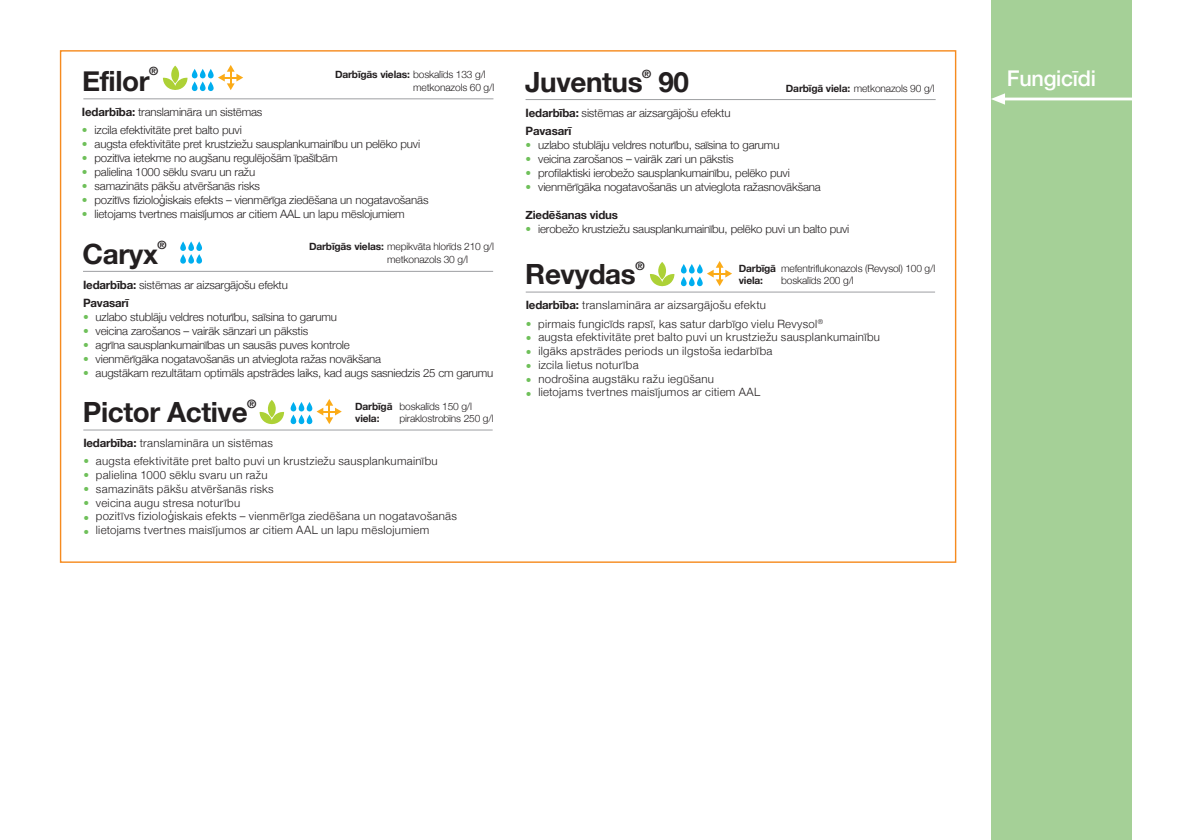
<style>
.page{position:relative;width:1191px;height:840px;background:#fff}
.page>*{position:absolute;margin:0;border:0;box-sizing:border-box;transform-origin:0 0}
.t1{font:700 27.8px "Helvetica Neue";letter-spacing:-.015em;color:#231f20}
.t2{font:500 21.6px "Helvetica Neue";letter-spacing:-.015em;color:#fff}
.t3{font:700 11.6px "Helvetica Neue";color:#231f20}
.t4{font:300 11.4px/18px "Helvetica Neue";letter-spacing:-.015em;color:#231f20}
.t5{font:300 11.4px/13.8px "Helvetica Neue";letter-spacing:.025em;color:#231f20}
.t6{font:700 11.4px "Helvetica Neue";letter-spacing:-.015em;color:#231f20}
.t7{font:300 11.4px/14px "Helvetica Neue";color:#6fc05a;text-align:justify}
.t8{font:300 10.2px/13px "Helvetica Neue";letter-spacing:-.015em;color:#231f20}
.t9{font:700 10.2px/12.2px "Helvetica Neue";letter-spacing:-.015em;color:#231f20}
.s1{font-weight:300}
.s2{font-weight:700}
.s3{color:#6fc05a}
</style>
<div class="page">
<div style="left:991px;top:0;width:141px;height:839px;background:#a5d097"></div>
<hr style="left:1004px;top:97px;width:138px;height:3px;background:#fff">
<svg style="left:991px;top:93px;width:14px;height:12px"></svg>
<hr style="left:83px;top:98px;width:410px;height:1px;background:#9d9fa2">
<svg style="left:163px;top:77px;width:24px;height:13px"></svg>
<div style="left:171px;top:66px;width:8px;height:17px;background:#add136;border-radius:50%"></div>
<hr style="left:525px;top:99px;width:410px;height:1px;background:#9d9fa2">
<svg style="left:218px;top:65px;width:25px;height:25px"></svg>
<svg style="left:192px;top:81px;width:5px;height:10px"></svg>
<svg style="left:200px;top:81px;width:6px;height:10px"></svg>
<svg style="left:208px;top:81px;width:6px;height:10px"></svg>
<div style="left:192px;top:69px;width:5px;height:9px;background:#00aeef;border-radius:3px"></div>
<svg style="left:200px;top:69px;width:6px;height:9px"></svg>
<svg style="left:208px;top:69px;width:6px;height:9px"></svg>
<hr style="left:83px;top:271px;width:410px;height:1px;background:#9d9fa2">
<svg style="left:180px;top:254px;width:6px;height:9px"></svg>
<svg style="left:188px;top:254px;width:6px;height:9px"></svg>
<svg style="left:196px;top:254px;width:6px;height:9px"></svg>
<svg style="left:180px;top:241px;width:6px;height:10px"></svg>
<svg style="left:188px;top:241px;width:6px;height:10px"></svg>
<svg style="left:196px;top:241px;width:6px;height:10px"></svg>
<hr style="left:83px;top:429px;width:409px;height:1px;background:#9d9fa2">
<svg style="left:259px;top:411px;width:25px;height:13px"></svg>
<svg style="left:268px;top:399px;width:8px;height:18px"></svg>
<svg style="left:291px;top:414px;width:5px;height:10px"></svg>
<svg style="left:299px;top:414px;width:5px;height:10px"></svg>
<svg style="left:307px;top:414px;width:5px;height:10px"></svg>
<svg style="left:291px;top:401px;width:5px;height:10px"></svg>
<svg style="left:299px;top:401px;width:5px;height:10px"></svg>
<svg style="left:307px;top:401px;width:5px;height:10px"></svg>
<svg style="left:316px;top:399px;width:26px;height:25px"></svg>
<hr style="left:526px;top:291px;width:409px;height:1px;background:#9d9fa2">
<svg style="left:650px;top:274px;width:24px;height:12px"></svg>
<svg style="left:658px;top:262px;width:8px;height:17px"></svg>
<svg style="left:681px;top:276px;width:5px;height:10px"></svg>
<svg style="left:689px;top:276px;width:5px;height:10px"></svg>
<svg style="left:697px;top:276px;width:5px;height:10px"></svg>
<div style="left:681px;top:264px;width:5px;height:9px;background:#00aeef;border-radius:3px"></div>
<div style="left:689px;top:264px;width:5px;height:9px;background:#00aeef;border-radius:3px"></div>
<svg style="left:697px;top:264px;width:5px;height:9px"></svg>
<svg style="left:707px;top:261px;width:25px;height:25px"></svg>
<p class="t6" style="left:149px;top:62px;width:11px">®</p>
<h1 class="t1" style="left:82px;top:59px;width:69px">Efilor</h1>
<p class="t9" style="left:335px;top:68px;width:152px">Darbīgās vielas: <span class="s1">boskalīds 133 g/l</span></p>
<p class="t8" style="left:413px;top:80px;width:83px">metkonazols 60 g/l</p>
<p class="t4" style="left:82px;top:102px;width:182px"><span class="s2">Iedarbība:</span> translamināra un sistēmas</p>
<p class="t4" style="left:82px;top:120px;width:161px"><span class="s3">•</span> izcila efektivitāte pret balto puvi</p>
<p class="t4" style="left:82px;top:134px;width:340px"><span class="s3">•</span> augsta efektivitāte pret krustziežu sausplankumainību un pelēko puvi</p>
<p class="t4" style="left:82px;top:148px;width:257px"><span class="s3">•</span> pozitīva ietekme no augšanu regulējošām īpašībām</p>
<p class="t4" style="left:82px;top:162px;width:175px"><span class="s3">•</span> palielina 1000 sēklu svaru un ražu</p>
<p class="t4" style="left:82px;top:176px;width:180px"><span class="s3">•</span> samazināts pākšu atvēršanās risks</p>
<p class="t4" style="left:82px;top:190px;width:348px"><span class="s3">•</span> pozitīvs fizioloģiskais efekts – vienmērīga ziedēšana un nogatavošanās</p>
<p class="t4" style="left:82px;top:204px;width:324px"><span class="s3">•</span> lietojams tvertnes maisījumos ar citiem AAL un lapu mēslojumiem</p>
<h1 class="t1" style="left:83px;top:232px;width:77px">Caryx</h1>
<p class="t6" style="left:157px;top:236px;width:11px">®</p>
<p class="t8" style="left:387px;top:239px;width:108px;text-indent:-78px"><span class="s2">Darbīgās vielas:</span> mepikvāta hlorīds 210 g/l metkonazols 30 g/l</p>
<p class="t4" style="left:83px;top:274px;width:206px"><span class="s2">Iedarbība:</span> sistēmas ar aizsargājošu efektu<br><span class="s2">Pavasarī</span></p>
<p class="t4" style="left:83px;top:306px;width:255px"><span class="s3">•</span> uzlabo stublāju veldres noturību, saīsina to garumu</p>
<p class="t4" style="left:83px;top:320px;width:227px"><span class="s3">•</span> veicina zarošanos – vairāk sānzari un pākstis</p>
<p class="t4" style="left:83px;top:334px;width:268px"><span class="s3">•</span> agrīna sausplankumainības un sausās puves kontrole</p>
<p class="t4" style="left:83px;top:349px;width:300px"><span class="s3">•</span> vienmērīgāka nogatavošanās un atvieglota ražas novākšana</p>
<p class="t4" style="left:83px;top:363px;width:412px"><span class="s3">•</span> augstākam rezultātam optimāls apstrādes laiks, kad augs sasniedzis 25 cm garumu</p>
<p class="t3" style="left:247px;top:394px;width:11px">®</p>
<h1 class="t1" style="left:83px;top:390px;width:166px">Pictor Active</h1>
<p class="t9" style="left:355px;top:400px;width:39px">Darbīgā viela:</p>
<p class="t8" style="left:399px;top:399px;width:74px">boskalīds 150 g/l</p>
<p class="t8" style="left:399px;top:411px;width:96px">piraklostrobīns 250 g/l</p>
<p class="t5" style="left:83px;top:435px;width:191px"><span class="s2">Iedarbība:</span> translamināra un sistēmas</p>
<p class="t5" style="left:96px;top:453px;width:362px;text-indent:-13px"><span class="s3">•</span> augsta efektivitāte pret balto puvi un krustziežu sausplankumainību palielina 1000 sēklu svaru un ražu<br>samazināts pākšu atvēršanās risks<br>veicina augu stresa noturību<br>pozitīvs fizioloģiskais efekts – vienmērīga ziedēšana un nogatavošanās lietojams tvertnes maisījumos ar citiem AAL un lapu mēslojumiem</p>
<p class="t7" style="left:83px;top:467px;width:7px">• • • • •</p>
<p class="t6" style="left:642px;top:65px;width:11px">®</p>
<h1 class="t1" style="left:658px;top:60px;width:32px">90</h1>
<h1 class="t1" style="left:525px;top:60px;width:119px">Juventus</h1>
<p class="t8" style="left:786px;top:81px;width:150px"><span class="s2">Darbīgā viela:</span> metkonazols 90 g/l</p>
<p class="t4" style="left:525px;top:103px;width:206px"><span class="s2">Iedarbība:</span> sistēmas ar aizsargājošu efektu<br><span class="s2">Pavasarī</span></p>
<p class="t4" style="left:525px;top:135px;width:255px"><span class="s3">•</span> uzlabo stublāju veldres noturību, saīsina to garumu</p>
<p class="t4" style="left:525px;top:149px;width:209px"><span class="s3">•</span> veicina zarošanos – vairāk zari un pākstis</p>
<p class="t4" style="left:525px;top:163px;width:266px"><span class="s3">•</span> profilaktiski ierobežo sausplankumainību, pelēko puvi</p>
<p class="t4" style="left:525px;top:177px;width:297px"><span class="s3">•</span> vienmērīgāka nogatavošanās un atvieglota ražasnovākšana</p>
<p class="t6" style="left:525px;top:206px;width:94px">Ziedēšanas vidus</p>
<p class="t4" style="left:525px;top:219px;width:325px"><span class="s3">•</span> ierobežo krustziežu sausplankumainību, pelēko puvi un balto puvi</p>
<p class="t3" style="left:635px;top:256px;width:11px">®</p>
<h1 class="t1" style="left:525px;top:252px;width:112px">Revydas</h1>
<p class="t9" style="left:739px;top:262px;width:39px">Darbīgā viela:</p>
<p class="t8" style="left:781px;top:261px;width:155px">mefentriflukonazols (Revysol) 100 g/l</p>
<p class="t8" style="left:781px;top:273px;width:74px">boskalīds 200 g/l</p>
<p class="t5" style="left:526px;top:297px;width:242px"><span class="s2">Iedarbība:</span> translamināra ar aizsargājošu efektu</p>
<p class="t5" style="left:538px;top:315px;width:343px;text-indent:-13px"><span class="s3">•</span> pirmais fungicīds rapsī, kas satur darbīgo vielu Revysol<sup>®<br></sup>augsta efektivitāte pret balto puvi un krustziežu sausplankumainību ilgāks apstrādes periods un ilgstoša iedarbība<br>izcila lietus noturība<br>nodrošina augstāku ražu iegūšanu<br>lietojams tvertnes maisījumos ar citiem AAL</p>
<p class="t7" style="left:526px;top:329px;width:7px">• • • • •</p>
<h2 class="t2" style="left:1007px;top:61px;width:91px">Fungicīdi</h2>
</div>
